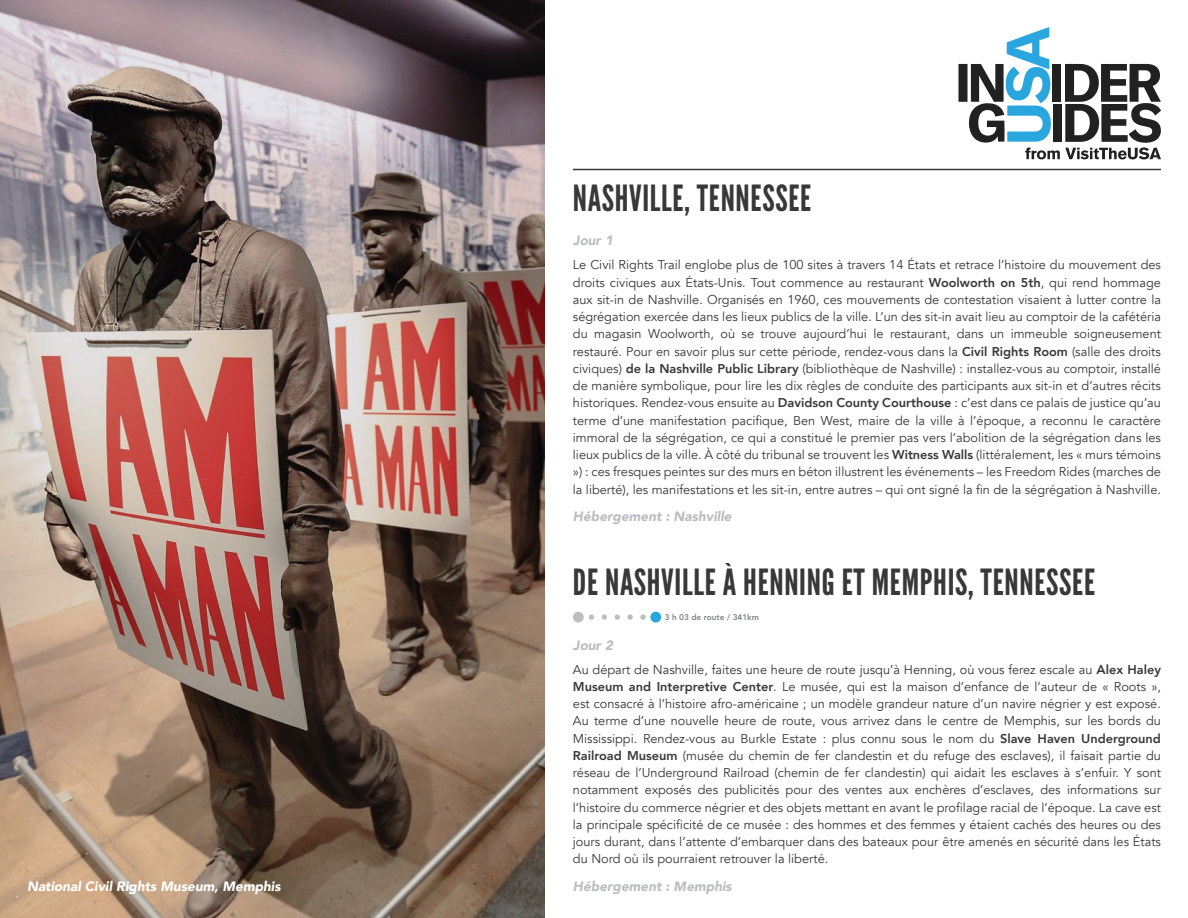
<style>
.page{position:relative;width:1188px;height:918px;background:#fff}
.page>*{position:absolute;margin:0;border:0;box-sizing:border-box;transform-origin:0 0}
.Section_Title_no_lin{font:36px "League Gothic";letter-spacing:.02em;color:#383839}
.Section_Title{font:36px "League Gothic";letter-spacing:.02em;color:#383839}
.Accommodation{font:italic 900 13.5px "Avenir";color:#bcbdc0}
.Photo_Caption{font:italic 900 13.5px "Avenir";color:#fff}
.t1{font:12.75px/17.2px "Avenir";color:#383839;text-align:justify}
.t2{font:800 8.25px "Avenir";color:#808285}
.s1{font-weight:800}
</style>
<div class="page">
<img style="left:0;top:0;width:544px;height:918px">
<hr style="left:573px;top:169px;width:588px;height:1px;background:#383839">
<svg style="left:959px;top:27px;width:202px;height:132px"></svg>
<svg style="left:589px;top:614px;width:57px;height:6px"></svg>
<div style="left:573px;top:612px;width:11px;height:10px;background:#bcbdc0;border-radius:50%"></div>
<div style="left:650px;top:612px;width:11px;height:10px;background:#28a7df;border-radius:50%"></div>
<p class="Section_Title" style="left:573px;top:176px;width:240px">NASHVILLE, TENNESSEE</p>
<p class="Accommodation" style="left:573px;top:229px;width:42px">Jour 1</p>
<p class="t1" style="left:573px;top:256px;width:590px">Le Civil Rights Trail englobe plus de 100 sites à travers 14 États et retrace l’histoire du mouvement des droits civiques aux États-Unis. Tout commence au restaurant <span class="s1">Woolworth on 5th</span>, qui rend hommage aux sit-in de Nashville. Organisés en 1960, ces mouvements de contestation visaient à lutter contre la ségrégation exercée dans les lieux publics de la ville. L’un des sit-in avait lieu au comptoir de la cafétéria du magasin Woolworth, où se trouve aujourd’hui le restaurant, dans un immeuble soigneusement restauré. Pour en savoir plus sur cette période, rendez-vous dans la <span class="s1">Civil Rights Room</span> (salle des droits civiques) <span class="s1">de la Nashville Public Library</span> (bibliothèque de Nashville) : installez-vous au comptoir, installé de manière symbolique, pour lire les dix règles de conduite des participants aux sit-in et d’autres récits historiques. Rendez-vous ensuite au <span class="s1">Davidson County Courthouse</span> : c’est dans ce palais de justice qu’au terme d’une manifestation pacifique, Ben West, maire de la ville à l’époque, a reconnu le caractère immoral de la ségrégation, ce qui a constitué le premier pas vers l’abolition de la ségrégation dans les lieux publics de la ville. À côté du tribunal se trouvent les <span class="s1">Witness Walls</span> (littéralement, les « murs témoins ») : ces fresques peintes sur des murs en béton illustrent les événements – les Freedom Rides (marches de la liberté), les manifestations et les sit-in, entre autres – qui ont signé la fin de la ségrégation à Nashville.</p>
<p class="Accommodation" style="left:573px;top:505px;width:160px">Hébergement : Nashville</p>
<p class="Section_Title_no_lin" style="left:573px;top:560px;width:524px">DE NASHVILLE À HENNING ET MEMPHIS, TENNESSEE</p>
<p class="t2" style="left:665px;top:611px;width:96px">3 h 03 de route / 341km</p>
<p class="Accommodation" style="left:573px;top:634px;width:42px">Jour 2</p>
<p class="t1" style="left:573px;top:661px;width:590px">Au départ de Nashville, faites une heure de route jusqu’à Henning, où vous ferez escale au <span class="s1">Alex Haley Museum and Interpretive Center</span>. Le musée, qui est la maison d’enfance de l’auteur de « Roots », est consacré à l’histoire afro-américaine ; un modèle grandeur nature d’un navire négrier y est exposé.<br>Au terme d’une nouvelle heure de route, vous arrivez dans le centre de Memphis, sur les bords du Mississippi. Rendez-vous au Burkle Estate : plus connu sous le nom du <span class="s1">Slave Haven Underground Railroad Museum</span> (musée du chemin de fer clandestin et du refuge des esclaves), il faisait partie du réseau de l’Underground Railroad (chemin de fer clandestin) qui aidait les esclaves à s’enfuir. Y sont notamment exposés des publicités pour des ventes aux enchères d’esclaves, des informations sur l’histoire du commerce négrier et des objets mettant en avant le profilage racial de l’époque. La cave est la principale spécificité de ce musée : des hommes et des femmes y étaient cachés des heures ou des jours durant, dans l’attente d’embarquer dans des bateaux pour être amenés en sécurité dans les États du Nord où ils pourraient retrouver la liberté.</p>
<p class="Photo_Caption" style="left:27px;top:875px;width:255px">National Civil Rights Museum, Memphis</p>
<p class="Accommodation" style="left:573px;top:875px;width:160px">Hébergement : Memphis</p>
</div>
